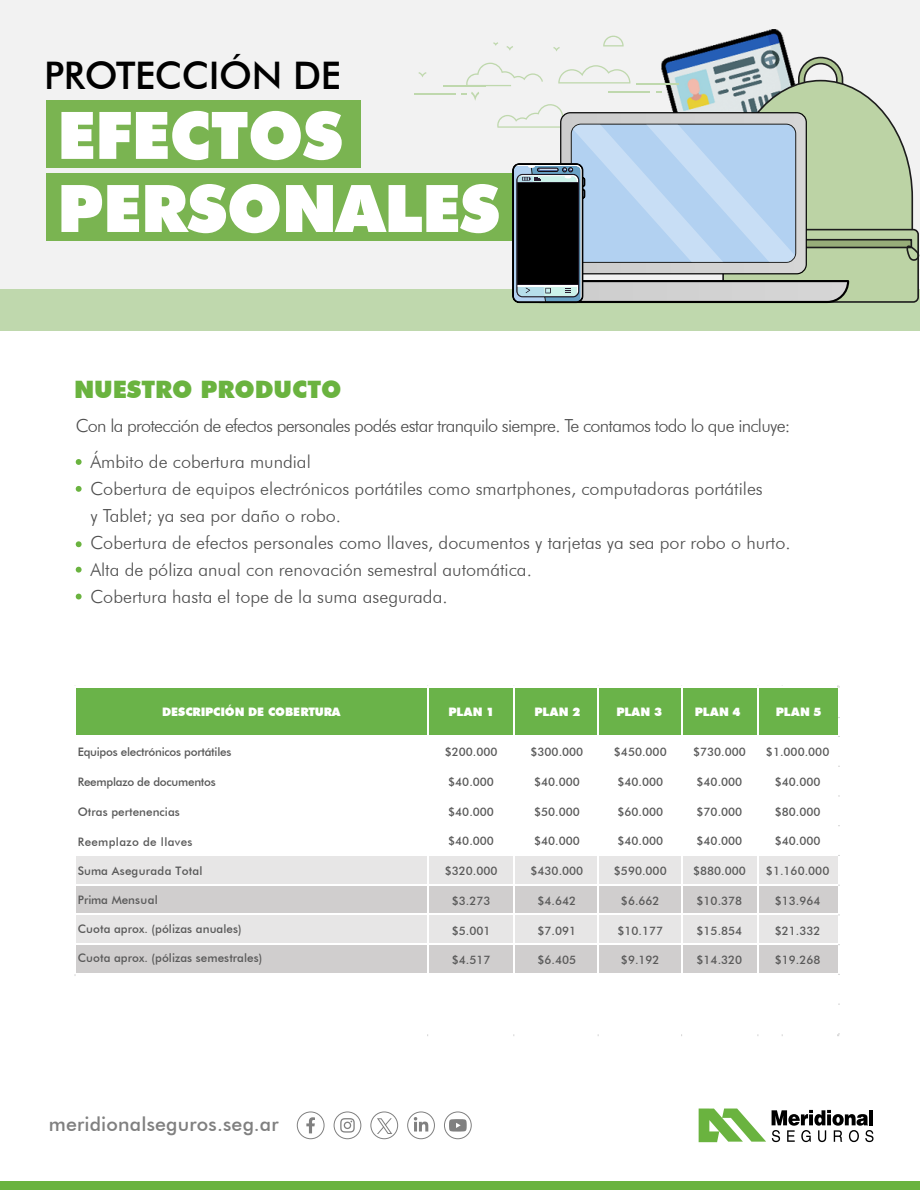
<style>
.page{position:relative;width:920px;height:1190px;background:#fff}
.page>*{position:absolute;margin:0;border:0;box-sizing:border-box;transform-origin:0 0}
.t1{font:900 65.7px/73.1px "Futura BT";letter-spacing:-.01em;color:#fff}
.t2{font:500 37.95px "Futura BT";letter-spacing:-.01em;color:#000}
.t3{font:900 24px "Futura BT";letter-spacing:-.005em;color:#6ab33f}
.t4{font:500 19.5px "Futura BT";letter-spacing:.01em;color:#808080}
.t5{font:300 18px/27px "Futura BT";color:#4d4d4d}
.t6{font:300 18px/35.4px "Futura BT";letter-spacing:-.04em;color:#4d4d4d}
.t7{font:500 11.7px "Futura BT";color:#595959}
.t8{font:500 11.7px "Futura BT";letter-spacing:-.02em;color:#595959}
.t9{font:900 11.7px "Futura BT";letter-spacing:-.015em;color:#fff}
.t10{font:500 11.7px "Futura BT";letter-spacing:.025em;color:#595959}
.t11{font:500 11.7px "Futura BT";letter-spacing:.03em;color:#595959}
</style>
<div class="page">
<div style="left:0;top:0;width:920px;height:331px;background:#f2f2f2"></div>
<img style="left:746px;top:30px;width:37px;height:6px">
<svg style="left:76px;top:459px;width:6px;height:6px"></svg>
<svg style="left:76px;top:486px;width:6px;height:6px"></svg>
<svg style="left:76px;top:541px;width:6px;height:6px"></svg>
<svg style="left:76px;top:567px;width:6px;height:5px"></svg>
<svg style="left:76px;top:593px;width:6px;height:6px"></svg>
<div style="left:0;top:289px;width:920px;height:42px;background:#bfd8ad"></div>
<div style="left:46px;top:101px;width:315px;height:67px;background:#7ab451"></div>
<div style="left:46px;top:174px;width:471px;height:67px;background:#7ab451"></div>
<hr style="left:413px;top:93px;width:42px;height:1px;background:#bfd8ad">
<hr style="left:443px;top:85px;width:42px;height:1px;background:#bfd8ad">
<svg style="left:418px;top:72px;width:8px;height:5px"></svg>
<svg style="left:340px;top:1118px;width:15px;height:14px"></svg>
<div style="left:334px;top:1111px;width:27px;height:28px;border:1px solid #808080;border-radius:50%"></div>
<svg style="left:306px;top:1117px;width:9px;height:16px"></svg>
<div style="left:297px;top:1111px;width:27px;height:28px;border:1px solid #808080;border-radius:50%"></div>
<div style="left:370px;top:1111px;width:28px;height:28px;border:1px solid #808080;border-radius:50%"></div>
<svg style="left:377px;top:1118px;width:15px;height:16px"></svg>
<svg style="left:414px;top:1117px;width:14px;height:14px"></svg>
<div style="left:407px;top:1111px;width:28px;height:28px;border:1px solid #808080;border-radius:50%"></div>
<svg style="left:449px;top:1119px;width:18px;height:12px"></svg>
<div style="left:444px;top:1111px;width:28px;height:28px;border:1px solid #808080;border-radius:50%"></div>
<svg style="left:698px;top:1108px;width:175px;height:34px"></svg>
<hr style="left:869px;top:1110px;width:4px;height:15px;background:#000">
<div style="left:0;top:1181px;width:920px;height:9px;background:#6ab33f"></div>
<div style="left:75px;top:687px;width:763px;height:50px;background:#6ab349"></div>
<div style="left:75px;top:855px;width:763px;height:30px;background:#e7e6e6"></div>
<div style="left:75px;top:884px;width:763px;height:31px;background:#d0cece"></div>
<div style="left:75px;top:914px;width:763px;height:31px;background:#e7e6e6"></div>
<div style="left:75px;top:944px;width:763px;height:30px;background:#d0cece"></div>
<hr style="left:76px;top:686px;width:762px;height:2px;background:#fff">
<hr style="left:76px;top:735px;width:762px;height:2px;background:#fff">
<hr style="left:76px;top:854px;width:762px;height:2px;background:#fff">
<hr style="left:76px;top:883px;width:762px;height:2px;background:#fff">
<hr style="left:76px;top:913px;width:762px;height:2px;background:#fff">
<hr style="left:76px;top:943px;width:762px;height:2px;background:#fff">
<hr style="left:74px;top:686px;width:2px;height:349px;background:#fff">
<hr style="left:427px;top:688px;width:1px;height:347px;background:#fff">
<hr style="left:513px;top:688px;width:2px;height:347px;background:#fff">
<hr style="left:597px;top:688px;width:2px;height:347px;background:#fff">
<hr style="left:681px;top:688px;width:1px;height:347px;background:#fff">
<hr style="left:757px;top:688px;width:2px;height:347px;background:#fff">
<hr style="left:837px;top:688px;width:2px;height:347px;background:#fff">
<hr style="left:76px;top:973px;width:762px;height:1px;background:#fff">
<svg style="left:461px;top:36px;width:459px;height:268px"></svg>
<h2 class="t2" style="left:44px;top:52px;width:298px">PROTECCIÓN DE</h2>
<h1 class="t1" style="left:57px;top:98px;width:444px">EFECTOS<br>PERSONALES</h1>
<h3 class="t3" style="left:74px;top:375px;width:269px">NUESTRO PRODUCTO</h3>
<h3 class="t6" style="left:90px;top:408px;width:701px;text-indent:-15px">Con la protección de efectos personales podés estar tranquilo siempre. Te contamos todo lo que incluye:<br>Ámbito de cobertura mundial</h3>
<p class="t5" style="left:90px;top:474px;width:702px">Cobertura de equipos electrónicos portátiles como smartphones, computadoras portátiles<br>y Tablet; ya sea por daño o robo.<br>Cobertura de efectos personales como llaves, documentos y tarjetas ya sea por robo o hurto.<br>Alta de póliza anual con renovación semestral automática.<br>Cobertura hasta el tope de la suma asegurada.</p>
<p class="t9" style="left:162px;top:704px;width:180px">DESCRIPCIÓN DE COBERTURA</p>
<p class="t9" style="left:448px;top:704px;width:47px">PLAN 1</p>
<p class="t9" style="left:534px;top:704px;width:48px">PLAN 2</p>
<p class="t9" style="left:616px;top:704px;width:47px">PLAN 3</p>
<p class="t9" style="left:695px;top:704px;width:47px">PLAN 4</p>
<p class="t9" style="left:776px;top:704px;width:47px">PLAN 5</p>
<p class="t7" style="left:445px;top:745px;width:54px">$200.000</p>
<p class="t7" style="left:448px;top:775px;width:47px">$40.000</p>
<p class="t7" style="left:448px;top:804px;width:47px">$40.000</p>
<p class="t7" style="left:448px;top:834px;width:47px">$40.000</p>
<p class="t7" style="left:445px;top:864px;width:54px">$320.000</p>
<p class="t7" style="left:452px;top:893px;width:40px">$3.273</p>
<p class="t7" style="left:452px;top:923px;width:40px">$5.001</p>
<p class="t7" style="left:452px;top:953px;width:40px">$4.517</p>
<p class="t7" style="left:530px;top:745px;width:54px">$300.000</p>
<p class="t7" style="left:534px;top:775px;width:47px">$40.000</p>
<p class="t7" style="left:534px;top:804px;width:47px">$50.000</p>
<p class="t7" style="left:534px;top:834px;width:47px">$40.000</p>
<p class="t7" style="left:530px;top:864px;width:54px">$430.000</p>
<p class="t7" style="left:537px;top:893px;width:40px">$4.642</p>
<p class="t7" style="left:537px;top:923px;width:40px">$7.091</p>
<p class="t7" style="left:537px;top:953px;width:40px">$6.405</p>
<p class="t7" style="left:614px;top:745px;width:54px">$450.000</p>
<p class="t7" style="left:617px;top:775px;width:47px">$40.000</p>
<p class="t7" style="left:617px;top:804px;width:47px">$60.000</p>
<p class="t7" style="left:617px;top:834px;width:47px">$40.000</p>
<p class="t7" style="left:614px;top:864px;width:54px">$590.000</p>
<p class="t7" style="left:621px;top:893px;width:40px">$6.662</p>
<p class="t7" style="left:617px;top:923px;width:47px">$10.177</p>
<p class="t7" style="left:621px;top:953px;width:40px">$9.192</p>
<p class="t7" style="left:693px;top:745px;width:54px">$730.000</p>
<p class="t7" style="left:696px;top:775px;width:47px">$40.000</p>
<p class="t7" style="left:696px;top:804px;width:47px">$70.000</p>
<p class="t7" style="left:696px;top:834px;width:47px">$40.000</p>
<p class="t7" style="left:693px;top:864px;width:54px">$880.000</p>
<p class="t7" style="left:696px;top:893px;width:47px">$10.378</p>
<p class="t7" style="left:696px;top:923px;width:47px">$15.854</p>
<p class="t7" style="left:696px;top:953px;width:47px">$14.320</p>
<p class="t7" style="left:766px;top:745px;width:65px">$1.000.000</p>
<p class="t7" style="left:775px;top:775px;width:47px">$40.000</p>
<p class="t7" style="left:775px;top:804px;width:47px">$80.000</p>
<p class="t7" style="left:775px;top:834px;width:47px">$40.000</p>
<p class="t7" style="left:766px;top:864px;width:65px">$1.160.000</p>
<p class="t7" style="left:775px;top:893px;width:47px">$13.964</p>
<p class="t7" style="left:775px;top:923px;width:47px">$21.332</p>
<p class="t7" style="left:775px;top:953px;width:47px">$19.268</p>
<p class="t8" style="left:78px;top:745px;width:155px">Equipos electrónicos portátiles</p>
<p class="t8" style="left:78px;top:775px;width:140px">Reemplazo de documentos</p>
<p class="t7" style="left:78px;top:804px;width:104px">Otras pertenencias</p>
<p class="t11" style="left:78px;top:834px;width:116px">Reemplazo de llaves</p>
<p class="t10" style="left:78px;top:863px;width:126px">Suma Asegurada Total</p>
<p class="t7" style="left:78px;top:893px;width:82px">Prima Mensual</p>
<p class="t7" style="left:78px;top:922px;width:165px">Cuota aprox. (pólizas anuales)</p>
<p class="t7" style="left:78px;top:951px;width:186px">Cuota aprox. (pólizas semestrales)</p>
<h3 class="t4" style="left:49px;top:1112px;width:231px">meridionalseguros.seg.ar</h3>
</div>
